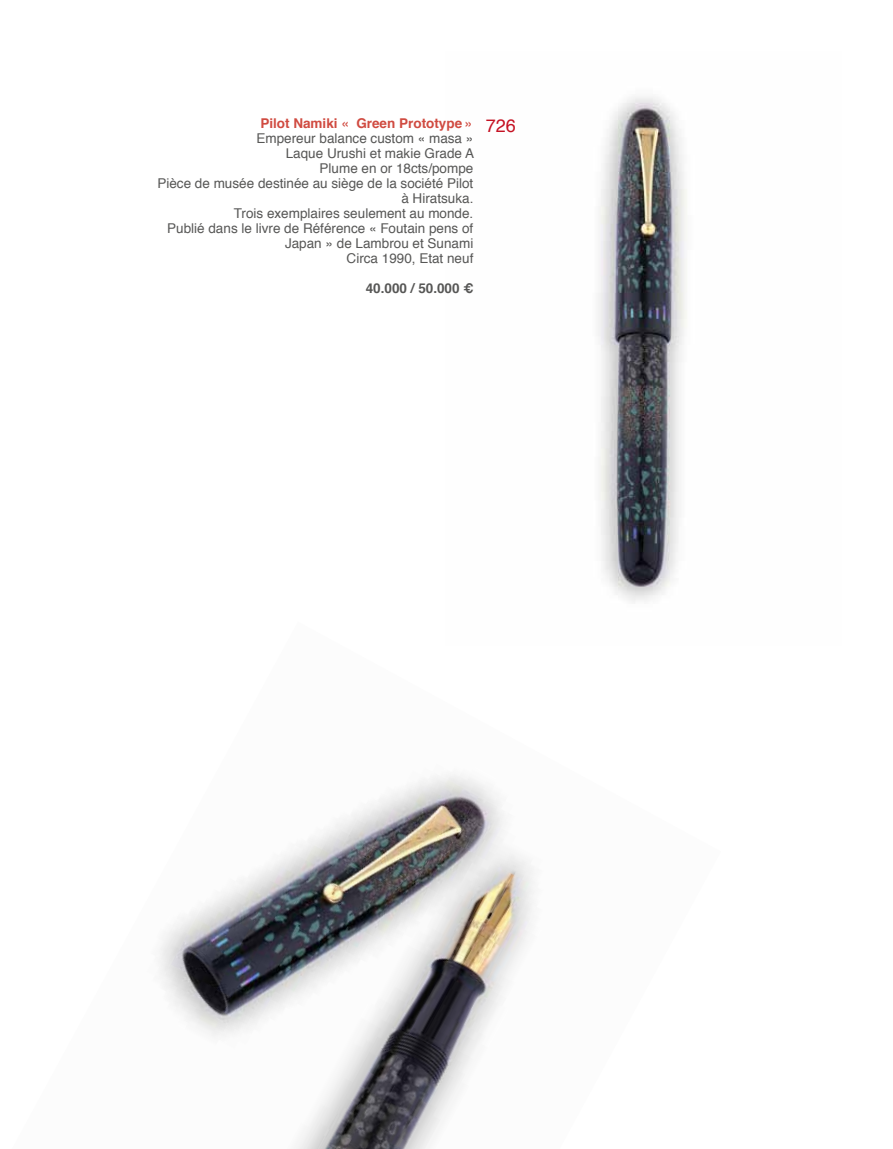
<style>
.page{position:relative;width:893px;height:1149px;background:#fff}
.page>*{position:absolute;margin:0;border:0;box-sizing:border-box;transform-origin:0 0}
.t1{font:13.5px "Helvetica";color:#575756}
.t2{font:700 13.5px "Helvetica";color:#d04b41}
.t3{font:700 13.5px "Helvetica";color:#575756}
.s1{font-weight:400;font-size:18px;color:#c51223}
</style>
<div class="page">
<img style="left:598px;top:97px;width:89px;height:506px">
<img style="left:158px;top:774px;width:377px;height:374px">
<p class="t2" style="left:260px;top:112px;width:257px">Pilot Namiki « Green Prototype » <span class="s1">726</span></p>
<p class="t1" style="left:257px;top:128px;width:218px">Empereur balance custom « masa »</p>
<p class="t1" style="left:286px;top:143px;width:190px">Laque Urushi et makie Grade A</p>
<p class="t1" style="left:320px;top:158px;width:155px">Plume en or 18cts/pompe</p>
<p class="t1" style="left:157px;top:173px;width:317px">Pièce de musée destinée au siège de la société Pilot</p>
<p class="t1" style="left:401px;top:188px;width:74px">à Hiratsuka.</p>
<p class="t1" style="left:234px;top:203px;width:241px">Trois exemplaires seulement au monde.</p>
<p class="t1" style="left:167px;top:218px;width:308px">Publié dans le livre de Référence « Foutain pens of</p>
<p class="t1" style="left:285px;top:233px;width:190px">Japan » de Lambrou et Sunami</p>
<p class="t1" style="left:347px;top:248px;width:128px">Circa 1990, Etat neuf</p>
<p class="t3" style="left:366px;top:277px;width:109px">40.000 / 50.000 €</p>
</div>
